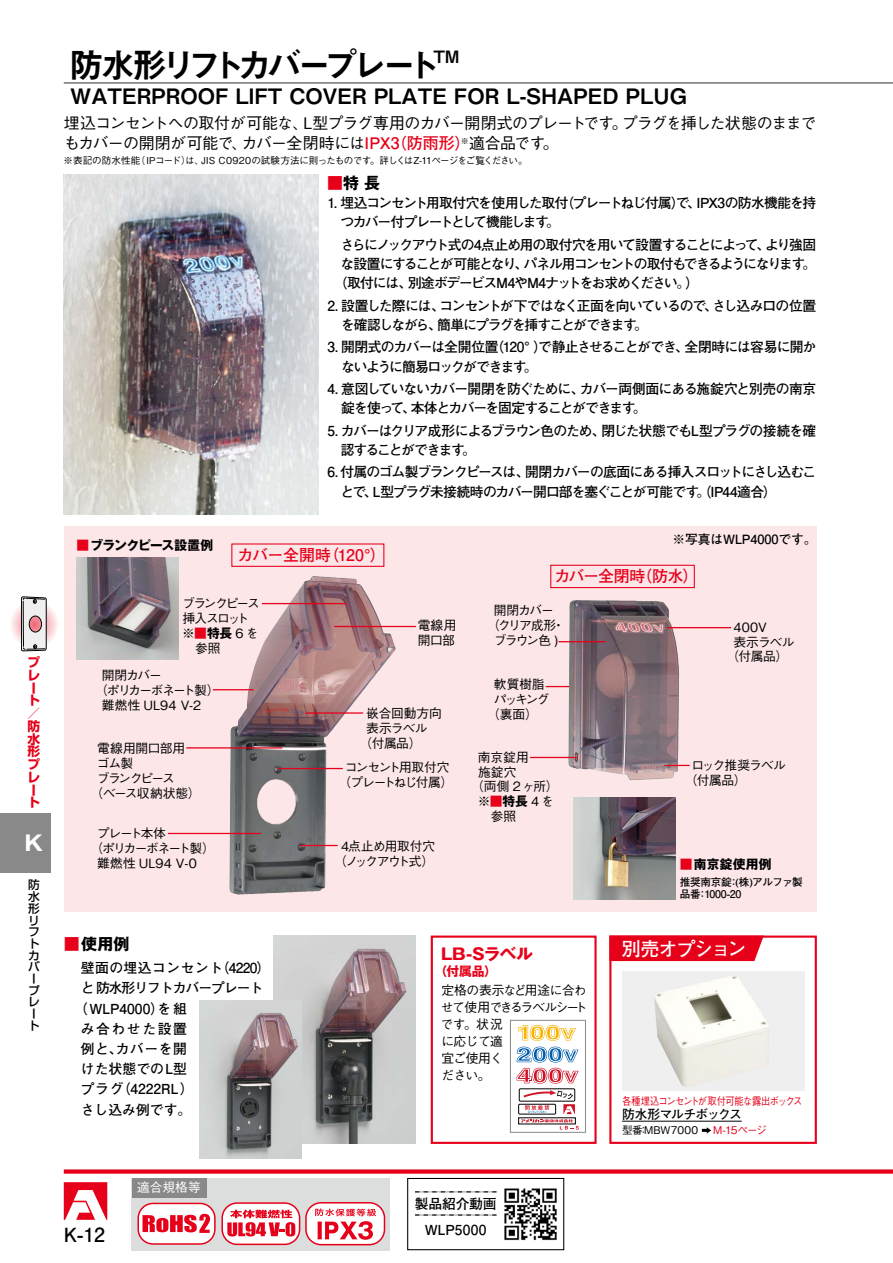
<style>
.page{position:relative;width:893px;height:1263px;background:#fff}
.page>*{position:absolute;margin:0;border:0;box-sizing:border-box;transform-origin:0 0}
.t1{font:34.05px "Midashi Go Pro MB31";letter-spacing:-.145em;color:#000}
.t2{font:21.3px "Midashi Go Pro MB31";color:#000}
.t3{font:700 21px "Gothic MB101 Pro";color:#fff}
.t4{font:700 19.5px "Futo Go B101 Pro";color:#000}
.t5{font:700 19.2px "Futo Go B101 Pro";letter-spacing:-.065em;color:#fff}
.t6{font:500 15.9px/20.2px "Gothic BBB Pro";letter-spacing:-.045em;color:#000}
.t7{font:700 15.9px "Futo Go B101 Pro";letter-spacing:-.025em;color:#e60019}
.t8{font:700 15.9px "Gothic MB101 Pro";color:#000}
.t9{font:700 15.9px "Gothic MB101 Pro";letter-spacing:-.045em;color:#e60019;scale:1.05 1}
.t10{font:700 13.8px/19.2px "Futo Go B101 Pro";letter-spacing:-.075em;color:#000}
.t11{font:700 13.8px "Futo Go B101 Pro";color:#000}
.t12{font:700 13.8px "Futo Go B101 Pro";letter-spacing:.035em;color:#000}
.t13{font:700 13.8px/26.4px "Futo Go B101 Pro";letter-spacing:-.01em;color:#000;text-align:center}
.t14{font:700 13.8px "Futo Go B101 Pro";letter-spacing:.005em;color:#000}
.t15{font:700 13.8px "Futo Go B101 Pro";letter-spacing:.115em;color:#000}
.t16{font:500 12.75px/17px "Gothic BBB Pro";letter-spacing:-.055em;color:#000}
.t17{font:500 12.75px/14.9px "Gothic BBB Pro";letter-spacing:-.1em;color:#000;text-align:center}
.t18{font:500 12.75px/14.9px "Gothic BBB Pro";letter-spacing:-.14em;color:#000}
.t19{font:500 12.75px "Gothic BBB Pro";letter-spacing:-.125em;color:#000}
.t20{font:700 12.75px "Futo Go B101 Pro";letter-spacing:-.01em;color:#000}
.t21{font:700 12.75px/12.8px "Shin Go Pro";color:#e60019}
.t22{font:700 12.75px "Gothic MB101 Pro";letter-spacing:-.055em;color:#000}
.t23{font:700 12.75px "Futo Go B101 Pro";letter-spacing:-.055em;color:#000}
.t24{font:500 12.75px "Gothic BBB Pro";letter-spacing:-.03em;color:#000}
.t25{font:500 12.75px "Gothic BBB Pro";letter-spacing:-.025em;color:#000}
.t26{font:500 12.75px "Gothic BBB Pro";letter-spacing:-.155em;color:#000}
.t27{font:700 12.75px "Gothic MB101 Pro";letter-spacing:.005em;color:#000}
.t28{font:500 12.75px "Gothic BBB Pro";letter-spacing:-.005em;color:#fff}
.t29{font:700 12.75px "Gothic MB101 Pro";color:#e60019}
.t30{font:500 11.7px/11.7px "Shin Go Pro";color:#000}
.t31{font:700 10.65px/11.7px "Futo Go B101 Pro";letter-spacing:-.03em;color:#000}
.t32{font:500 10.65px "Gothic BBB Pro";letter-spacing:-.055em;color:#e60019;scale:.87 1}
.t33{font:500 10.65px "Gothic BBB Pro";letter-spacing:-.01em;color:#000}
.t34{font:500 9.6px "Gothic BBB Pro";letter-spacing:-.045em;color:#000}
.s1{font-family:"Futo Go B101 Pro";font-weight:700;color:#e60019}
.s2{color:#e60019}
.s3{font-family:"Gothic MB101 Pro";font-weight:700;color:#e60019}
.s4{font-family:"Gothic MB101 Pro";font-weight:700}
</style>
<div class="page">
<div style="left:64px;top:1169px;width:829px;height:5px;background:#e60019"></div>
<svg style="left:64px;top:1182px;width:43px;height:38px"></svg>
<hr style="left:64px;top:82px;width:829px;height:2px;background:#727171">
<div style="left:0;top:813px;width:51px;height:60px;background:#898989"></div>
<svg style="left:9px;top:599px;width:50px;height:49px"></svg>
<svg style="left:21px;top:596px;width:26px;height:55px"></svg>
<div style="left:407px;top:1178px;width:157px;height:72px;border:1px solid #000"></div>
<img style="left:504px;top:1188px;width:53px;height:53px">
<svg style="left:415px;top:1214px;width:81px;height:1px"></svg>
<svg style="left:415px;top:1191px;width:81px;height:1px"></svg>
<svg style="left:132px;top:1178px;width:258px;height:72px"></svg>
<img style="left:64px;top:175px;width:255px;height:340px">
<img style="left:273px;top:935px;width:143px;height:209px">
<img style="left:200px;top:1001px;width:102px;height:157px">
<svg style="left:430px;top:935px;width:167px;height:209px"></svg>
<div style="left:612px;top:938px;width:151px;height:23px;background:#e60019"></div>
<div style="left:609px;top:935px;width:208px;height:209px;border:2px solid #e60019"></div>
<hr style="left:622px;top:1121px;width:120px;height:1px;background:#000">
<svg style="left:702px;top:1127px;width:9px;height:6px"></svg>
<div style="left:622px;top:971px;width:182px;height:120px;background:#efefef"></div>
<img style="left:654px;top:976px;width:115px;height:111px">
<div style="left:64px;top:526px;width:752px;height:386px;background:#fce6e8"></div>
<img style="left:229px;top:576px;width:167px;height:318px">
<img style="left:568px;top:600px;width:111px;height:180px">
<img style="left:573px;top:797px;width:102px;height:102px">
<svg style="left:231px;top:543px;width:154px;height:24px;background:#f9ced3"></svg>
<hr style="left:334px;top:626px;width:82px;height:1px;background:#e60019">
<hr style="left:262px;top:603px;width:84px;height:1px;background:#e60019">
<hr style="left:300px;top:845px;width:38px;height:1px;background:#e60019">
<hr style="left:279px;top:768px;width:64px;height:1px;background:#e60019">
<hr style="left:305px;top:712px;width:58px;height:2px;background:#e60019">
<hr style="left:213px;top:689px;width:41px;height:1px;background:#e60019">
<hr style="left:168px;top:833px;width:93px;height:1px;background:#e60019">
<hr style="left:186px;top:747px;width:96px;height:1px;background:#e60019">
<hr style="left:667px;top:627px;width:64px;height:1px;background:#e60019">
<svg style="left:550px;top:564px;width:145px;height:25px;background:#f9cfd3"></svg>
<svg style="left:664px;top:765px;width:26px;height:1px"></svg>
<hr style="left:530px;top:757px;width:47px;height:1px;background:#e60019">
<svg style="left:546px;top:686px;width:23px;height:1px"></svg>
<hr style="left:558px;top:641px;width:48px;height:1px;background:#e60019">
<img style="left:77px;top:557px;width:102px;height:102px">
<p class="t21" style="left:27px;top:654px;width:14px">プレート／防水形プレート</p>
<h3 class="t3" style="left:25px;top:825px;width:20px">K</h3>
<p class="t30" style="left:28px;top:878px;width:13px">防水形リフトカバープレート</p>
<h1 class="t1" style="left:70px;top:38px;width:392px">防水形リフトカバープレート<sup>TM</sup></h1>
<h2 class="t2" style="left:70px;top:79px;width:618px">WATERPROOF LIFT COVER PLATE FOR L-SHAPED PLUG</h2>
<p class="t6" style="left:64px;top:111px;width:754px">埋込コンセントへの取付が可能な、L型プラグ専用のカバー開閉式のプレートです。プラグを挿した状態のままでもカバーの開閉が可能で、カバー全閉時には<span class="s1">IPX3(防雨形)</span><sup>※</sup>適合品です。</p>
<p class="t34" style="left:64px;top:152px;width:465px">※表記の防水性能（ IPコード）は、JIS C0920の試験方法に則ったものです。詳しくはZ-11ページをご覧ください。</p>
<p class="t8" style="left:327px;top:170px;width:54px"><span class="s2">■</span>特長</p>
<p class="t10" style="left:340px;top:192px;width:478px;text-indent:-13px">1. 埋込コンセント用取付穴を使用した取付(プレートねじ付属)で、IPX3の防水機能を持つカバー付プレートとして機能します。</p>
<p class="t10" style="left:341px;top:233px;width:477px;text-align:justify">さらにノックアウト式の4点止め用の取付穴を用いて設置することによって、より強固な設置にすることが可能となり、パネル用コンセントの取付もできるようになります。(取付には、別途ボデービスM4やM4ナットをお求めください。)</p>
<p class="t10" style="left:341px;top:294px;width:477px;text-indent:-14px">2. 設置した際には、コンセントが下ではなく正面を向いているので、さし込み口の位置を確認しながら、簡単にプラグを挿すことができます。</p>
<p class="t10" style="left:341px;top:336px;width:477px;text-indent:-14px">3. 開閉式のカバーは全開位置(120°)で静止させることができ、全閉時には容易に開かないように簡易ロックができます。</p>
<p class="t10" style="left:341px;top:377px;width:477px;text-indent:-14px">4. 意図していないカバー開閉を防ぐために、カバー両側面にある施錠穴と別売の南京錠を使って、本体とカバーを固定することができます。</p>
<p class="t10" style="left:341px;top:419px;width:477px;text-indent:-13px">5. カバーはクリア成形によるブラウン色のため、閉じた状態でもL型プラグの接続を確認することができます。</p>
<p class="t10" style="left:340px;top:461px;width:477px;text-indent:-13px">6. 付属のゴム製ブランクピースは、開閉カバーの底面にある挿入スロットにさし込むことで、L型プラグ未接続時のカバー開口部を塞ぐことが可能です。(IP44適合)</p>
<p class="t22" style="left:77px;top:535px;width:138px"><span class="s2">■</span>ブランクピース設置例</p>
<p class="t20" style="left:673px;top:529px;width:145px">※写真はWLP4000です。</p>
<p class="t7" style="left:238px;top:542px;width:150px">カバー全開時（120°）</p>
<p class="t18" style="left:182px;top:595px;width:79px">ブランクピース挿入スロット※<span class="s3">■</span><span class="s4">特長</span> 6 を　参照</p>
<p class="t16" style="left:102px;top:665px;width:61px">開閉カバー</p>
<p class="t19" style="left:95px;top:680px;width:126px">（ポリカーボネート製）</p>
<p class="t16" style="left:102px;top:695px;width:101px">難燃性 UL94 V-2</p>
<p class="t25" style="left:97px;top:738px;width:89px">電線用開口部用</p>
<p class="t16" style="left:97px;top:753px;width:38px">ゴム製</p>
<p class="t26" style="left:97px;top:768px;width:79px">ブランクピース</p>
<p class="t24" style="left:90px;top:783px;width:112px">（ベース収納状態）</p>
<p class="t16" style="left:97px;top:823px;width:70px">プレート本体</p>
<p class="t19" style="left:90px;top:838px;width:126px">（ポリカーボネート製）</p>
<p class="t16" style="left:97px;top:853px;width:101px">難燃性 UL94 V-0</p>
<p class="t8" style="left:64px;top:930px;width:67px"><span class="s2">■</span>使用例</p>
<p class="t12" style="left:81px;top:957px;width:191px">壁面の埋込コンセント（4220）</p>
<p class="t10" style="left:81px;top:977px;width:184px">と防水形リフトカバープレート</p>
<p class="t11" style="left:74px;top:997px;width:115px">（WLP4000）を組</p>
<p class="t15" style="left:81px;top:1017px;width:108px">み合わせた設置</p>
<p class="t10" style="left:81px;top:1037px;width:108px">例と、カバーを開</p>
<p class="t14" style="left:81px;top:1058px;width:108px">けた状態でのL型</p>
<p class="t11" style="left:81px;top:1078px;width:115px">プラグ（4222RL）</p>
<p class="t11" style="left:81px;top:1098px;width:112px">さし込み例です。</p>
<h3 class="t4" style="left:64px;top:1219px;width:43px">K-12</h3>
<p class="t28" style="left:137px;top:1177px;width:65px">適合規格等</p>
<p class="t16" style="left:418px;top:617px;width:40px;line-height:14.9px">電線用開口部</p>
<p class="t16" style="left:366px;top:703px;width:77px">嵌合回動方向</p>
<p class="t16" style="left:366px;top:718px;width:63px">表示ラベル</p>
<p class="t16" style="left:359px;top:733px;width:64px">（付属品）</p>
<p class="t17" style="left:338px;top:758px;width:116px">コンセント用取付穴（プレートねじ付属）</p>
<p class="t16" style="left:334px;top:837px;width:102px;line-height:14.9px;text-align:center">4点止め用取付穴（ノックアウト式）</p>
<p class="t7" style="left:555px;top:564px;width:146px">カバー全閉時（防水）</p>
<p class="t17" style="left:487px;top:601px;width:79px">開閉カバー<br>（クリア成形・ブラウン色 )</p>
<p class="t16" style="left:494px;top:674px;width:52px">軟質樹脂</p>
<p class="t16" style="left:494px;top:689px;width:57px">パッキング</p>
<p class="t16" style="left:487px;top:704px;width:52px">（裏面）</p>
<p class="t16" style="left:733px;top:617px;width:35px">400V</p>
<p class="t16" style="left:733px;top:632px;width:63px">表示ラベル</p>
<p class="t16" style="left:727px;top:647px;width:63px">（付属品）</p>
<p class="t16" style="left:478px;top:747px;width:53px">南京錠用</p>
<p class="t16" style="left:478px;top:762px;width:40px">施錠穴</p>
<p class="t16" style="left:471px;top:777px;width:89px">（両側 2ヶ所）</p>
<p class="t16" style="left:478px;top:791px;width:78px">※<span class="s3">■</span><span class="s4">特長</span> 4 を</p>
<p class="t16" style="left:478px;top:806px;width:40px">　参照</p>
<p class="t16" style="left:685px;top:756px;width:102px;line-height:14.9px;text-indent:6px">ロック推奨ラベル（付属品）</p>
<p class="t27" style="left:680px;top:854px;width:93px"><span class="s2">■</span>南京錠使用例</p>
<p class="t31" style="left:680px;top:875px;width:125px">推奨南京錠：(株)アルファ製品番：1000-20</p>
<p class="t9" style="left:441px;top:940px;width:89px">LB-Sラベル</p>
<p class="t29" style="left:435px;top:961px;width:64px">（付属品）</p>
<p class="t16" style="left:440px;top:980px;width:148px">定格の表示など用途に合わせて使用できるラベルシートです。状況<br>に応じて適<br>宜ご使用く<br>ださい。</p>
<p class="t13" style="left:415px;top:1188px;width:83px">製品紹介動画<br>WLP5000</p>
<h3 class="t5" style="left:622px;top:933px;width:127px">別売オプション</h3>
<p class="t32" style="left:622px;top:1092px;width:209px">各種埋込コンセントが取付可能な露出ボックス</p>
<p class="t23" style="left:622px;top:1104px;width:121px">防水形マルチボックス</p>
<p class="t33" style="left:622px;top:1121px;width:146px">型番：MBW7000 　<span class="s2">M-15ページ</span></p>
</div>
